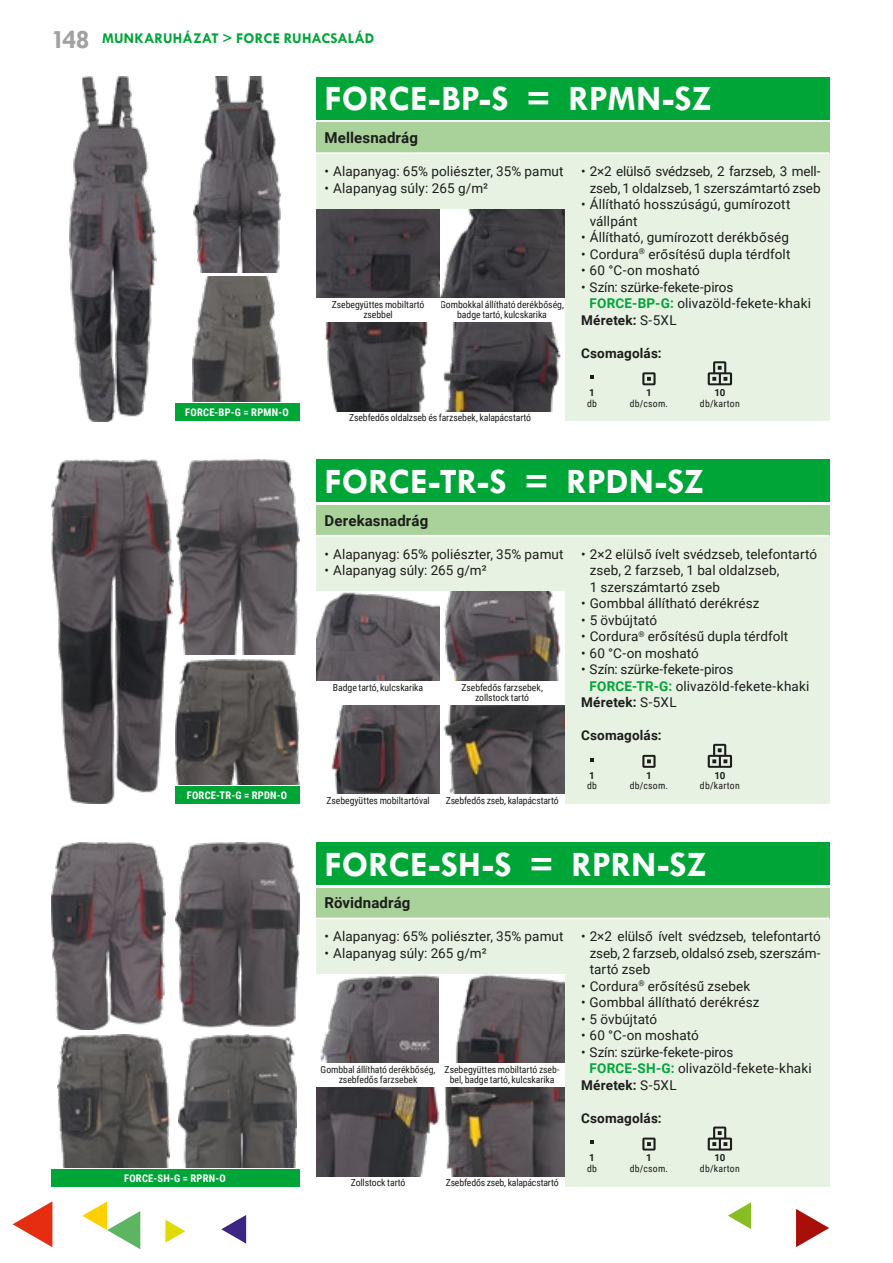
<style>
.page{position:relative;width:893px;height:1263px;background:#fff}
.page>*{position:absolute;margin:0;border:0;box-sizing:border-box;transform-origin:0 0}
.t1{font:700 36px "Tw Cen";letter-spacing:-.005em;color:#fff}
.t2{font:700 15px "Roboto";letter-spacing:.01em;color:#1d1d1b}
.t3{font:700 15px "Tw Cen";letter-spacing:.005em;color:#00a538}
.t4{font:13.5px/16.5px "Roboto";letter-spacing:.005em;color:#1d1d1b}
.t5{font:700 13.5px "Roboto";letter-spacing:.01em;color:#1d1d1b}
.t6{font:700 10.5px "Roboto Condensed";letter-spacing:.025em;color:#fff}
.t7{font:9.75px/10.5px "Roboto Condensed";letter-spacing:-.005em;color:#1d1d1b;text-align:center}
.t8{font:9.75px "Roboto Condensed";letter-spacing:.025em;color:#1d1d1b}
.t9{font:700 9.75px "Roboto";color:#1d1d1b}
.s1{font-size:27px;color:#a1a1a1}
.s2{font-weight:700;color:#00a538}
.s3{font-weight:400}
</style>
<div class="page">
<svg style="left:13px;top:1201px;width:39px;height:46px"></svg>
<svg style="left:796px;top:1209px;width:33px;height:38px"></svg>
<svg style="left:82px;top:1201px;width:58px;height:48px"></svg>
<svg style="left:221px;top:1215px;width:25px;height:28px"></svg>
<svg style="left:165px;top:1220px;width:20px;height:23px"></svg>
<svg style="left:728px;top:1202px;width:23px;height:27px"></svg>
<div style="left:316px;top:77px;width:513px;height:42px;background:#00a538"></div>
<div style="left:316px;top:127px;width:513px;height:294px;background:#e7f2e3"></div>
<div style="left:316px;top:122px;width:513px;height:31px;background:#a9d19a"></div>
<hr style="left:316px;top:152px;width:513px;height:2px;background:#fff">
<svg style="left:590px;top:375px;width:4px;height:4px"></svg>
<svg style="left:642px;top:372px;width:14px;height:13px"></svg>
<svg style="left:708px;top:361px;width:24px;height:24px"></svg>
<div style="left:316px;top:459px;width:513px;height:43px;background:#00a538"></div>
<div style="left:316px;top:509px;width:513px;height:295px;background:#e7f2e3"></div>
<div style="left:316px;top:505px;width:513px;height:31px;background:#a9d19a"></div>
<hr style="left:316px;top:535px;width:513px;height:1px;background:#fff">
<svg style="left:590px;top:758px;width:4px;height:3px"></svg>
<svg style="left:642px;top:755px;width:14px;height:13px"></svg>
<svg style="left:708px;top:744px;width:24px;height:24px"></svg>
<div style="left:316px;top:842px;width:513px;height:42px;background:#00a538"></div>
<div style="left:316px;top:892px;width:513px;height:294px;background:#e7f2e3"></div>
<div style="left:316px;top:888px;width:513px;height:30px;background:#a9d19a"></div>
<hr style="left:316px;top:918px;width:513px;height:1px;background:#fff">
<svg style="left:590px;top:1140px;width:4px;height:4px"></svg>
<svg style="left:642px;top:1137px;width:14px;height:13px"></svg>
<svg style="left:708px;top:1126px;width:24px;height:24px"></svg>
<img style="left:51px;top:842px;width:114px;height:188px">
<img style="left:175px;top:842px;width:124px;height:186px">
<img style="left:51px;top:459px;width:123px;height:345px">
<img style="left:177px;top:459px;width:122px;height:196px">
<img style="left:69px;top:77px;width:88px;height:344px">
<img style="left:193px;top:77px;width:88px;height:195px">
<img style="left:316px;top:322px;width:124px;height:90px">
<img style="left:316px;top:705px;width:124px;height:89px">
<img style="left:316px;top:1087px;width:124px;height:90px">
<img style="left:316px;top:209px;width:124px;height:89px">
<img style="left:316px;top:592px;width:124px;height:89px">
<div style="left:316px;top:974px;width:124px;height:89px;background:linear-gradient(to bottom,#736b70,#544f52)"></div>
<img style="left:318px;top:974px;width:120px;height:89px">
<svg style="left:440px;top:322px;width:124px;height:90px;background:#5e5b5d"></svg>
<svg style="left:440px;top:705px;width:124px;height:89px;background:#5d5857"></svg>
<svg style="left:440px;top:1087px;width:124px;height:90px;background:#5e5857"></svg>
<svg style="left:440px;top:209px;width:124px;height:89px;background:#565458"></svg>
<svg style="left:440px;top:592px;width:124px;height:89px;background:#6d686a"></svg>
<img style="left:440px;top:974px;width:124px;height:89px">
<div style="left:316px;top:412px;width:248px;height:23px;background:#fff"></div>
<div style="left:316px;top:794px;width:124px;height:24px;background:#fff"></div>
<div style="left:316px;top:1177px;width:124px;height:23px;background:#fff"></div>
<div style="left:440px;top:794px;width:124px;height:24px;background:#fff"></div>
<div style="left:440px;top:1177px;width:124px;height:23px;background:#fff"></div>
<div style="left:440px;top:298px;width:124px;height:24px;background:#fff"></div>
<div style="left:440px;top:681px;width:124px;height:24px;background:#fff"></div>
<div style="left:440px;top:1063px;width:124px;height:24px;background:#fff"></div>
<div style="left:316px;top:298px;width:124px;height:24px;background:#fff"></div>
<div style="left:316px;top:681px;width:124px;height:24px;background:#fff"></div>
<div style="left:316px;top:1063px;width:124px;height:24px;background:#fff"></div>
<img style="left:193px;top:276px;width:88px;height:126px">
<img style="left:176px;top:659px;width:123px;height:125px">
<img style="left:178px;top:1035px;width:118px;height:133px">
<img style="left:58px;top:1035px;width:111px;height:133px">
<div style="left:175px;top:404px;width:124px;height:17px;background:#00a538"></div>
<div style="left:175px;top:787px;width:124px;height:17px;background:#00a538"></div>
<div style="left:51px;top:1170px;width:248px;height:17px;background:#00a538"></div>
<p class="t3" style="left:51px;top:30px;width:325px"><span class="s1">148</span> MUNKARUHÁZAT &gt; FORCE RUHACSALÁD</p>
<p class="t6" style="left:185px;top:405px;width:105px">FORCE-BP-G = RPMN-O</p>
<h1 class="t1" style="left:325px;top:77px;width:389px">FORCE-BP-S = RPMN-SZ</h1>
<p class="t2" style="left:325px;top:127px;width:95px">Mellesnadrág</p>
<p class="t4" style="left:325px;top:162px;width:241px">• Alapanyag: 65% poliészter, 35% pamut</p>
<p class="t4" style="left:325px;top:179px;width:165px">• Alapanyag súly: 265 g/m²</p>
<p class="t4" style="left:581px;top:162px;width:241px;text-align:right">• 2×2 elülső svédzseb, 2 farzseb, 3 mell&shy;zseb, 1 oldalzseb, 1 szerszámtartó zseb</p>
<p class="t4" style="left:590px;top:195px;width:202px;text-indent:-9px">• Állítható hosszúságú, gumírozott vállpánt</p>
<p class="t4" style="left:581px;top:228px;width:209px">• Állítható, gumírozott derékbőség</p>
<p class="t4" style="left:581px;top:245px;width:211px">• Cordura<sup>®</sup> erősítésű dupla térdfolt</p>
<p class="t4" style="left:581px;top:261px;width:120px">• 60 °C-on mosható</p>
<p class="t4" style="left:581px;top:278px;width:154px">• Szín: szürke-fekete-piros</p>
<p class="t4" style="left:590px;top:294px;width:223px"><span class="s2">FORCE-BP-G:</span> olivazöld-fekete-khaki</p>
<p class="t5" style="left:581px;top:310px;width:97px">Méretek: <span class="s3">S-5XL</span></p>
<p class="t5" style="left:581px;top:343px;width:82px">Csomagolás:</p>
<p class="t9" style="left:589px;top:386px;width:7px">1</p>
<p class="t9" style="left:646px;top:386px;width:7px">1</p>
<p class="t9" style="left:714px;top:386px;width:13px">10</p>
<p class="t7" style="left:587px;top:398px;width:11px">db</p>
<p class="t7" style="left:630px;top:398px;width:40px">db/csom.</p>
<p class="t8" style="left:700px;top:396px;width:41px">db/karton</p>
<p class="t7" style="left:332px;top:299px;width:94px">Zsebegyüttes mobiltartó zsebbel</p>
<p class="t7" style="left:440px;top:299px;width:125px">Gombokkal állítható derékbőség, badge tartó, kulcskarika</p>
<p class="t7" style="left:349px;top:412px;width:184px">Zsebfedős oldalzseb és farzsebek, kalapácstartó</p>
<p class="t6" style="left:187px;top:788px;width:102px">FORCE-TR-G = RPDN-O</p>
<h1 class="t1" style="left:325px;top:460px;width:381px">FORCE-TR-S = RPDN-SZ</h1>
<p class="t2" style="left:325px;top:510px;width:105px">Derekasnadrág</p>
<p class="t4" style="left:325px;top:545px;width:241px">• Alapanyag: 65% poliészter, 35% pamut</p>
<p class="t4" style="left:325px;top:561px;width:164px">• Alapanyag súly: 265 g/m²</p>
<p class="t4" style="left:590px;top:545px;width:229px;text-indent:-9px">• 2×2 elülső ívelt svédzseb, telefontartó zseb, 2 farzseb, 1 bal oldalzseb,<br>1 szerszámtartó zseb</p>
<p class="t4" style="left:581px;top:594px;width:180px">• Gombbal állítható derékrész</p>
<p class="t4" style="left:581px;top:611px;width:78px">• 5 övbújtató</p>
<p class="t4" style="left:581px;top:627px;width:209px">• Cordura<sup>®</sup> erősítésű dupla térdfolt</p>
<p class="t4" style="left:581px;top:644px;width:119px">• 60 °C-on mosható</p>
<p class="t4" style="left:581px;top:660px;width:154px">• Szín: szürke-fekete-piros</p>
<p class="t4" style="left:590px;top:677px;width:221px"><span class="s2">FORCE-TR-G:</span> olivazöld-fekete-khaki</p>
<p class="t5" style="left:581px;top:693px;width:97px">Méretek: <span class="s3">S-5XL</span></p>
<p class="t5" style="left:581px;top:726px;width:82px">Csomagolás:</p>
<p class="t9" style="left:589px;top:768px;width:7px">1</p>
<p class="t9" style="left:646px;top:768px;width:7px">1</p>
<p class="t9" style="left:714px;top:768px;width:13px">10</p>
<p class="t7" style="left:587px;top:780px;width:11px">db</p>
<p class="t7" style="left:630px;top:780px;width:40px">db/csom.</p>
<p class="t8" style="left:700px;top:779px;width:41px">db/karton</p>
<p class="t7" style="left:461px;top:681px;width:83px">Zsebfedős farzsebek, zollstock tartó</p>
<p class="t7" style="left:333px;top:681px;width:92px">Badge tartó, kulcskarika</p>
<p class="t7" style="left:326px;top:795px;width:105px">Zsebegyüttes mobiltartóval</p>
<p class="t7" style="left:446px;top:795px;width:114px">Zsebfedős zseb, kalapácstartó</p>
<h1 class="t1" style="left:325px;top:843px;width:384px">FORCE-SH-S = RPRN-SZ</h1>
<p class="t2" style="left:325px;top:892px;width:87px">Rövidnadrág</p>
<p class="t4" style="left:325px;top:928px;width:241px">• Alapanyag: 65% poliészter, 35% pamut</p>
<p class="t4" style="left:325px;top:944px;width:164px">• Alapanyag súly: 265 g/m²</p>
<p class="t4" style="left:590px;top:928px;width:233px;text-align:justify;text-indent:-9px">• 2×2 elülső ívelt svédzseb, telefontartó zseb, 2 farzseb, oldalsó zseb, szerszám&shy;tartó zseb</p>
<p class="t4" style="left:581px;top:977px;width:171px">• Cordura<sup>®</sup> erősítésű zsebek</p>
<p class="t4" style="left:581px;top:994px;width:180px">• Gombbal állítható derékrész</p>
<p class="t4" style="left:581px;top:1010px;width:78px">• 5 övbújtató</p>
<p class="t4" style="left:581px;top:1027px;width:119px">• 60 °C-on mosható</p>
<p class="t4" style="left:581px;top:1043px;width:154px">• Szín: szürke-fekete-piros</p>
<p class="t4" style="left:590px;top:1060px;width:224px"><span class="s2">FORCE-SH-G:</span> olivazöld-fekete-khaki</p>
<p class="t5" style="left:581px;top:1075px;width:97px">Méretek: <span class="s3">S-5XL</span></p>
<p class="t5" style="left:581px;top:1108px;width:82px">Csomagolás:</p>
<p class="t9" style="left:589px;top:1151px;width:7px">1</p>
<p class="t9" style="left:646px;top:1151px;width:7px">1</p>
<p class="t9" style="left:714px;top:1151px;width:13px">10</p>
<p class="t7" style="left:587px;top:1163px;width:11px">db</p>
<p class="t7" style="left:630px;top:1163px;width:40px">db/csom.</p>
<p class="t8" style="left:700px;top:1161px;width:41px">db/karton</p>
<p class="t7" style="left:321px;top:1064px;width:116px">Gombbal állítható derékbőség, zsebfedős farzsebek</p>
<p class="t7" style="left:445px;top:1064px;width:117px">Zsebegyüttes mobiltartó zseb&shy;bel, badge tartó, kulcskarika</p>
<p class="t6" style="left:124px;top:1171px;width:103px">FORCE-SH-G = RPRN-O</p>
<p class="t7" style="left:351px;top:1177px;width:56px">Zollstock tartó</p>
<p class="t7" style="left:446px;top:1177px;width:114px">Zsebfedős zseb, kalapácstartó</p>
</div>
